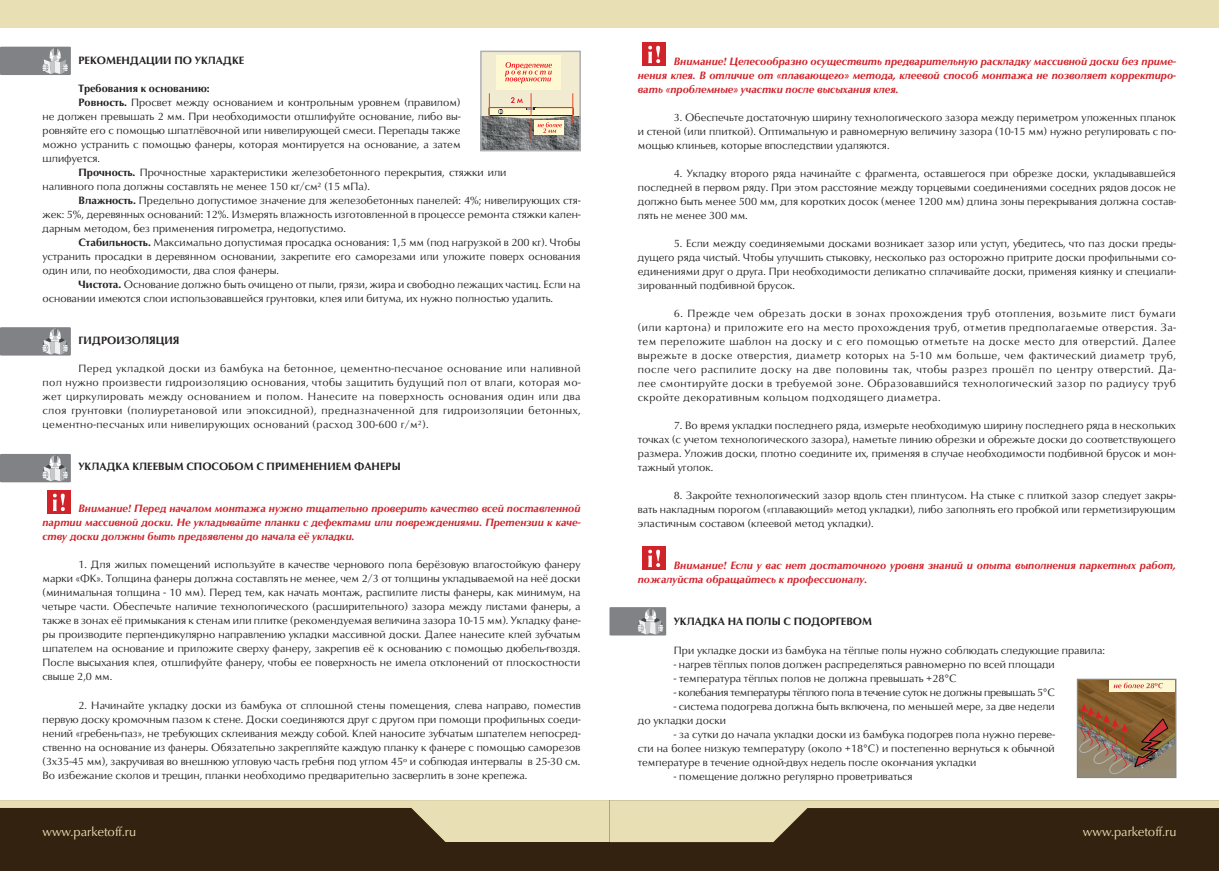
<style>
.page{position:relative;width:1219px;height:871px;background:#fff}
.page>*{position:absolute;margin:0;border:0;box-sizing:border-box;transform-origin:0 0}
.t1{font:13px "Classico URW";color:#e9dfb4}
.t2{font:11px/14px "Classico URW";color:#231f20;text-align:justify}
.t3{font:italic 700 11px/14px "Classico URW";color:#d1232a;text-align:justify}
.t4{font:700 11px "Classico URW";color:#231f20}
.t5{font:11px "Classico URW";letter-spacing:-.03em;color:#231f20}
.s1{font-weight:700}
</style>
<div class="page">
<div style="left:0;top:0;width:1219px;height:28px;background:#e9dfb4"></div>
<div style="left:0;top:800px;width:1219px;height:70px;background:#342210"></div>
<svg style="left:0;top:800px;width:1219px;height:41px"></svg>
<svg style="left:0;top:47px;width:71px;height:28px;background:#909294"></svg>
<svg style="left:0;top:327px;width:71px;height:28px;background:#909294"></svg>
<svg style="left:0;top:454px;width:71px;height:28px;background:#8f9193"></svg>
<div style="left:642px;top:43px;width:24px;height:23px;background:#d1232a"></div>
<svg style="left:648px;top:45px;width:13px;height:18px"></svg>
<div style="left:642px;top:546px;width:24px;height:24px;background:#d1232a"></div>
<svg style="left:648px;top:549px;width:13px;height:18px"></svg>
<div style="left:47px;top:490px;width:24px;height:24px;background:#d1232a"></div>
<svg style="left:53px;top:493px;width:12px;height:18px"></svg>
<img style="left:483px;top:115px;width:95px;height:33px">
<div style="left:481px;top:51px;width:99px;height:64px;background:#f1ebd2"></div>
<div style="left:496px;top:56px;width:65px;height:34px;background:#fef9d2"></div>
<svg style="left:505px;top:62px;width:47px;height:21px"></svg>
<svg style="left:488px;top:94px;width:86px;height:46px"></svg>
<hr style="left:489px;top:94px;width:1px;height:30px;background:#ef4222">
<hr style="left:489px;top:107px;width:42px;height:1px;background:#ef4222">
<div style="left:480px;top:51px;width:101px;height:100px;border:2px solid #aeafb3"></div>
<svg style="left:609px;top:607px;width:57px;height:28px;background:#949699"></svg>
<svg style="left:1077px;top:678px;width:99px;height:99px;background:#937353"></svg>
<p class="t4" style="left:79px;top:53px;width:167px">РЕКОМЕНДАЦИИ ПО УКЛАДКЕ</p>
<p class="t4" style="left:79px;top:81px;width:133px">Требования к основанию:</p>
<p class="t2" style="left:43px;top:95px;width:420px;text-indent:36px"><span class="s1">Ровность.</span> Просвет между основанием и контрольным уровнем (правилом) не должен превышать 2 мм. При необходимости отшлифуйте основание, либо вы&shy;ровняйте его с помощью шпатлёвочной или нивелирующей смеси. Перепады также можно устранить с помощью фанеры, которая монтируется на основание, а затем шлифуется.</p>
<p class="t2" style="left:43px;top:165px;width:465px;text-indent:36px"><span class="s1">Прочность.</span> Прочностные характеристики железобетонного перекрытия, стяжки или наливного пола должны составлять не менее 150 кг/см² (15 мПа).</p>
<p class="t2" style="left:43px;top:193px;width:540px;text-indent:36px"><span class="s1">Влажность.</span> Предельно допустимое значение для железобетонных панелей: 4%; нивелирующих стя&shy;жек: 5%, деревянных оснований: 12%. Измерять влажность изготовленной в процессе ремонта стяжки кален&shy;дарным методом, без применения гигрометра, недопустимо.</p>
<p class="t2" style="left:43px;top:235px;width:539px;text-indent:36px"><span class="s1">Стабильность.</span> Максимально допустимая просадка основания: 1,5 мм (под нагрузкой в 200 кг). Чтобы устранить просадки в деревянном основании, закрепите его саморезами или уложите поверх основания один или, по необходимости, два слоя фанеры.</p>
<p class="t2" style="left:43px;top:277px;width:539px;text-indent:36px"><span class="s1">Чистота.</span> Основание должно быть очищено от пыли, грязи, жира и свободно лежащих частиц. Если на основании имеются слои использовавшейся грунтовки, клея или битума, их нужно полностью удалить.</p>
<p class="t4" style="left:79px;top:333px;width:102px">ГИДРОИЗОЛЯЦИЯ</p>
<p class="t2" style="left:43px;top:361px;width:540px;text-indent:36px">Перед укладкой доски из бамбука на бетонное, цементно-песчаное основание или наливной пол нужно произвести гидроизоляцию основания, чтобы защитить будущий пол от влаги, которая мо&shy;жет циркулировать между основанием и полом. Нанесите на поверхность основания один или два слоя грунтовки (полиуретановой или эпоксидной), предназначенной для гидроизоляции бетонных, цементно-песчаных или нивелирующих оснований (расход 300-600 г/м²).</p>
<p class="t4" style="left:79px;top:459px;width:324px">УКЛАДКА КЛЕЕВЫМ СПОСОБОМ С ПРИМЕНЕНИЕМ ФАНЕРЫ</p>
<p class="t3" style="left:43px;top:501px;width:540px;text-indent:36px">Внимание! Перед началом монтажа нужно тщательно проверить качество всей поставленной партии массивной доски. Не укладывайте планки с дефектами или повреждениями. Претензии к каче&shy;ству доски должны быть предъявлены до начала её укладки.</p>
<p class="t2" style="left:43px;top:557px;width:540px;text-indent:36px">1. Для жилых помещений используйте в качестве чернового пола берёзовую влагостойкую фанеру марки «ФК». Толщина фанеры должна составлять не менее, чем 2/3 от толщины укладываемой на неё доски (минимальная толщина - 10 мм). Перед тем, как начать монтаж, распилите листы фанеры, как минимум, на четыре части. Обеспечьте наличие технологического (расширительного) зазора между листами фанеры, а также в зонах её примыкания к стенам или плитке (рекомендуемая величина зазора 10-15 мм). Укладку фане&shy;ры производите перпендикулярно направлению укладки массивной доски. Далее нанесите клей зубчатым шпателем на основание и приложите сверху фанеру, закрепив её к основанию с помощью дюбель-гвоздя.<br>После высыхания клея, отшлифуйте фанеру, чтобы ее поверхность не имела отклонений от плоскостности свыше 2,0 мм.</p>
<p class="t2" style="left:43px;top:697px;width:540px;text-indent:36px">2. Начинайте укладку доски из бамбука от сплошной стены помещения, слева направо, поместив первую доску кромочным пазом к стене. Доски соединяются друг с другом при помощи профильных соеди&shy;нений «гребень-паз», не требующих склеивания между собой. Клей наносите зубчатым шпателем непосред&shy;ственно на основание из фанеры. Обязательно закрепляйте каждую планку к фанере с помощью саморезов (3х35-45 мм), закручивая во внешнюю угловую часть гребня под углом 45º и соблюдая интервалы в 25-30 см.<br>Во избежание сколов и трещин, планки необходимо предварительно засверлить в зоне крепежа.</p>
<p class="t3" style="left:638px;top:54px;width:540px;text-indent:36px">Внимание! Целесообразно осуществить предварительную раскладку массивной доски без приме&shy;нения клея. В отличие от «плавающего» метода, клеевой способ монтажа не позволяет корректиро&shy;вать «проблемные» участки после высыхания клея.</p>
<p class="t2" style="left:638px;top:110px;width:540px;text-indent:36px">3. Обеспечьте достаточную ширину технологического зазора между периметром уложенных планок и стеной (или плиткой). Оптимальную и равномерную величину зазора (10-15 мм) нужно регулировать с по&shy;мощью клиньев, которые впоследствии удаляются.</p>
<p class="t2" style="left:638px;top:166px;width:540px;text-indent:36px">4. Укладку второго ряда начинайте с фрагмента, оставшегося при обрезке доски, укладывавшейся последней в первом ряду. При этом расстояние между торцевыми соединениями соседних рядов досок не должно быть менее 500 мм, для коротких досок (менее 1200 мм) длина зоны перекрывания должна состав&shy;лять не менее 300 мм.</p>
<p class="t2" style="left:638px;top:236px;width:540px;text-indent:36px">5. Если между соединяемыми досками возникает зазор или уступ, убедитесь, что паз доски преды&shy;дущего ряда чистый. Чтобы улучшить стыковку, несколько раз осторожно притрите доски профильными со&shy;единениями друг о друга. При необходимости деликатно сплачивайте доски, применяя киянку и специали&shy;зированный подбивной брусок.</p>
<p class="t2" style="left:638px;top:306px;width:540px;text-indent:36px">6. Прежде чем обрезать доски в зонах прохождения труб отопления, возьмите лист бумаги (или картона) и приложите его на место прохождения труб, отметив предполагаемые отверстия. За&shy;тем переложите шаблон на доску и с его помощью отметьте на доске место для отверстий. Далее вырежьте в доске отверстия, диаметр которых на 5-10 мм больше, чем фактический диаметр труб, после чего распилите доску на две половины так, чтобы разрез прошёл по центру отверстий. Да&shy;лее смонтируйте доски в требуемой зоне. Образовавшийся технологический зазор по радиусу труб скройте декоративным кольцом подходящего диаметра.</p>
<p class="t2" style="left:638px;top:418px;width:540px;text-indent:36px">7. Во время укладки последнего ряда, измерьте необходимую ширину последнего ряда в нескольких точках (с учетом технологического зазора), наметьте линию обрезки и обрежьте доски до соответствующего размера. Уложив доски, плотно соедините их, применяя в случае необходимости подбивной брусок и мон&shy;тажный уголок.</p>
<p class="t2" style="left:638px;top:488px;width:540px;text-indent:36px">8. Закройте технологический зазор вдоль стен плинтусом. На стыке с плиткой зазор следует закры&shy;вать накладным порогом («плавающий» метод укладки), либо заполнять его пробкой или герметизирующим эластичным составом (клеевой метод укладки).</p>
<p class="t3" style="left:638px;top:558px;width:540px;text-indent:36px">Внимание! Если у вас нет достаточного уровня знаний и опыта выполнения паркетных работ, пожалуйста обращайтесь к профессионалу.</p>
<p class="t4" style="left:674px;top:614px;width:200px">УКЛАДКА НА ПОЛЫ С ПОДОРГЕВОМ</p>
<p class="t2" style="left:674px;top:642px;width:433px">При укладке доски из бамбука на тёплые полы нужно соблюдать следующие правила:</p>
<p class="t2" style="left:674px;top:656px;width:382px">- нагрев тёплых полов должен распределяться равномерно по всей площади</p>
<p class="t2" style="left:674px;top:670px;width:284px">- температура тёплых полов не должна превышать +28°С</p>
<p class="t5" style="left:674px;top:684px;width:382px">- колебания температуры тёплого пола в течение суток не должны превышать 5°С</p>
<p class="t2" style="left:638px;top:698px;width:418px;text-indent:36px">- система подогрева должна быть включена, по меньшей мере, за две недели до укладки доски</p>
<p class="t2" style="left:638px;top:726px;width:419px;text-indent:36px">- за сутки до начала укладки доски из бамбука подогрев пола нужно переве&shy;сти на более низкую температуру (около +18°С) и постепенно вернуться к обычной температуре в течение одной-двух недель после окончания укладки</p>
<p class="t2" style="left:674px;top:768px;width:240px">- помещение должно регулярно проветриваться</p>
<p class="t1" style="left:43px;top:823px;width:95px">www.parketoff.ru</p>
<p class="t1" style="left:1083px;top:823px;width:95px">www.parketoff.ru</p>
</div>
